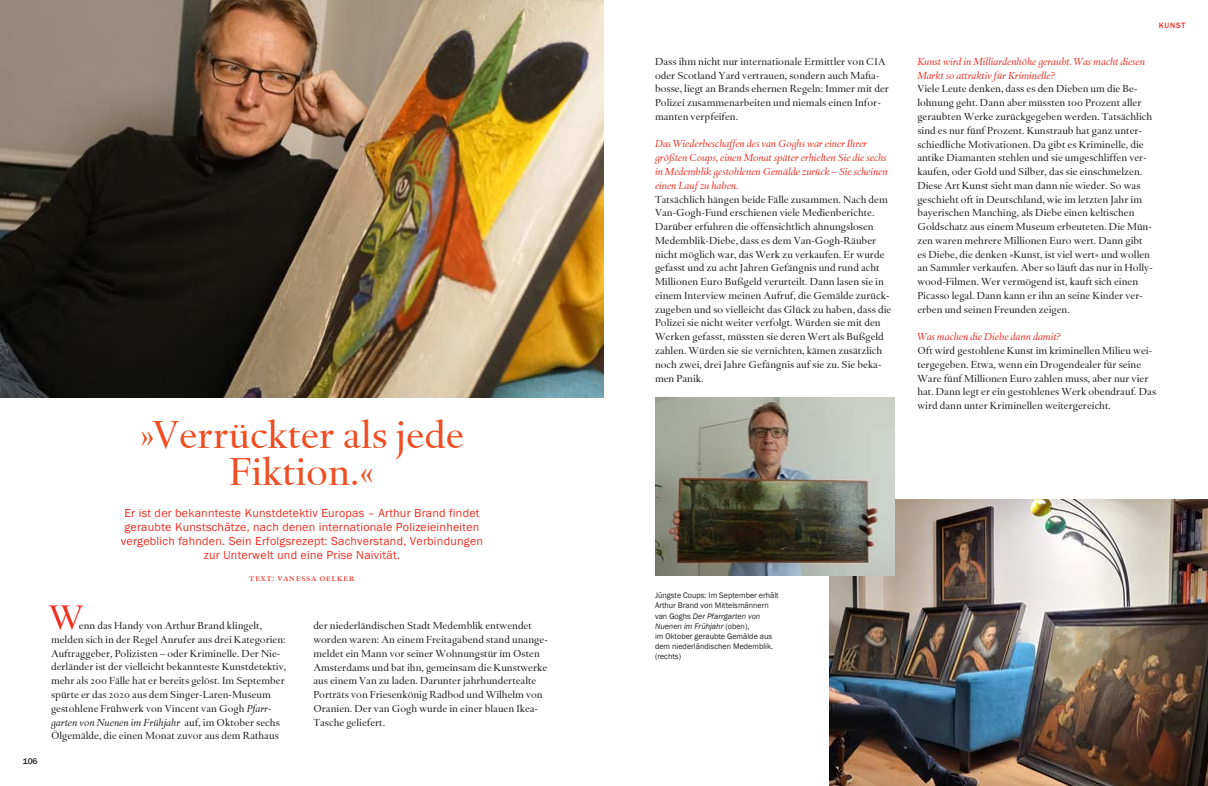
<style>
.page{position:relative;width:1208px;height:786px;background:#fff}
.page>*{position:absolute;margin:0;border:0;box-sizing:border-box;transform-origin:0 0}
.t1{font:40px/37px "Haarlemmer";color:#f04d22;text-align:center}
.t2{font:35px "Haarlemmer";color:#ee2e22}
.t3{font:12px/14px "Franklin Gothic";letter-spacing:.02em;color:#ee2e22;text-align:center}
.t4{font:10.5px/13.8px "Haarlemmer";color:#231f20}
.t5{font:italic 10.5px/13.8px "Haarlemmer";letter-spacing:-.005em;color:#ee2e22}
.t6{font:9.8px "Haarlemmer MT Regular SC";letter-spacing:.05em;color:#ee2e22}
.t7{font:500 8.5px "Franklin Gothic";color:#231f20}
.t8{font:8.2px/10px "Franklin Gothic";color:#231f20}
.t9{font:500 8px "Franklin Gothic";letter-spacing:.1em;color:#ee2e22}
.s1{font-family:"Haarlemmer MT Regular SC"}
.s2{font-style:italic}
.s3{font-size:10.2px}
</style>
<div class="page">
<img style="left:0;top:0;width:604px;height:397px">
<img style="left:829px;top:499px;width:379px;height:286px">
<img style="left:655px;top:397px;width:239px;height:178px">
<p class="t7" style="left:23px;top:755px;width:16px">106</p>
<h1 class="t1" style="left:140px;top:417px;width:326px">»Verrückter als jede<br>Fiktion.«</h1>
<p class="t3" style="left:121px;top:505px;width:363px">Er ist der bekannteste Kunstdetektiv Europas – Arthur Brand findet geraubte Kunstschätze, nach denen internationale Polizeieinheiten vergeblich fahnden. Sein Erfolgsrezept: Sachverstand, Verbindungen zur Unterwelt und eine Prise Naivität.</p>
<p class="t6" style="left:249px;top:571px;width:107px">text: vanessa oelker</p>
<h2 class="t2" style="left:49px;top:597px;width:36px">W</h2>
<p class="t4" style="left:51px;top:618px;width:237px;text-indent:28px">enn das Handy von Arthur Brand klingelt, melden sich in der Regel Anrufer aus drei Kategorien:<br>Auftraggeber, Polizisten – oder Kriminelle. Der Nie&shy;derländer ist der vielleicht bekannteste Kunstdetektiv, mehr als <span class="s1">200</span> Fälle hat er bereits gelöst. Im September spürte er das <span class="s1">2020</span> aus dem Singer-Laren-Museum gestohlene Frühwerk von Vincent van Gogh <span class="s2">Pfarr&shy;garten von Nuenen im Frühjahr</span> auf, im Oktober sechs Ölgemälde, die einen Monat zuvor aus dem Rathaus</p>
<p class="t4" style="left:313px;top:618px;width:236px">der niederländischen Stadt Medemblik entwendet worden waren: An einem Freitagabend stand unange&shy;meldet ein Mann vor seiner Wohnungstür im Osten Amsterdams und bat ihn, gemeinsam die Kunstwerke aus einem Van zu laden. Darunter jahrhundertealte Porträts von Friesenkönig Radbod und Wilhelm von Oranien. Der van Gogh wurde in einer blauen Ikea-Tasche geliefert.</p>
<p class="t4" style="left:655px;top:55px;width:235px">Dass ihm nicht nur internationale Ermittler von <span class="s3">CIA </span>oder Scotland Yard vertrauen, sondern auch Mafia&shy;bosse, liegt an Brands ehernen Regeln: Immer mit der Polizei zusammenarbeiten und niemals einen Infor&shy;manten verpfeifen.</p>
<p class="t5" style="left:655px;top:137px;width:234px">Das Wiederbeschaffen des van Goghs war einer Ihrer größten Coups, einen Monat später erhielten Sie die sechs in Medemblik gestohlenen Gemälde zurück – Sie scheinen einen Lauf zu haben.</p>
<p class="t4" style="left:655px;top:192px;width:238px">Tatsächlich hängen beide Fälle zusammen. Nach dem Van-Gogh-Fund erschienen viele Medienberichte.<br>Darüber erfuhren die offensichtlich ahnungslosen Medemblik-Diebe, dass es dem Van-Gogh-Räuber nicht möglich war, das Werk zu verkaufen. Er wurde gefasst und zu acht Jahren Gefängnis und rund acht Millionen Euro Bußgeld verurteilt. Dann lasen sie in einem Interview meinen Aufruf, die Gemälde zurück&shy;zugeben und so vielleicht das Glück zu haben, dass die Polizei sie nicht weiter verfolgt. Würden sie mit den Werken gefasst, müssten sie deren Wert als Bußgeld zahlen. Würden sie sie vernichten, kämen zusätzlich noch zwei, drei Jahre Gefängnis auf sie zu. Sie beka&shy;men Panik.</p>
<p class="t9" style="left:1158px;top:21px;width:28px">KUNST</p>
<p class="t5" style="left:917px;top:55px;width:229px">Kunst wird in Milliardenhöhe geraubt. Was macht diesen<br>Markt so attraktiv für Kriminelle?</p>
<p class="t4" style="left:917px;top:82px;width:237px">Viele Leute denken, dass es den Dieben um die Be&shy;lohnung geht. Dann aber müssten <span class="s1">100</span> Prozent aller geraubten Werke zurückgegeben werden. Tatsächlich sind es nur fünf Prozent. Kunstraub hat ganz unter&shy;schiedliche Motivationen. Da gibt es Kriminelle, die antike Diamanten stehlen und sie umgeschliffen ver&shy;kaufen, oder Gold und Silber, das sie einschmelzen.<br>Diese Art Kunst sieht man dann nie wieder. So was geschieht oft in Deutschland, wie im letzten Jahr im bayerischen Manching, als Diebe einen keltischen Goldschatz aus einem Museum erbeuteten. Die Mün&shy;zen waren mehrere Millionen Euro wert. Dann gibt es Diebe, die denken »Kunst, ist viel wert« und wollen an Sammler verkaufen. Aber so läuft das nur in Holly&shy;wood-Filmen. Wer vermögend ist, kauft sich einen Picasso legal. Dann kann er ihn an seine Kinder ver&shy;erben und seinen Freunden zeigen.</p>
<p class="t5" style="left:917px;top:330px;width:145px">Was machen die Diebe dann damit?</p>
<p class="t4" style="left:917px;top:344px;width:240px">Oft wird gestohlene Kunst im kriminellen Milieu wei&shy;tergegeben. Etwa, wenn ein Drogendealer für seine Ware fünf Millionen Euro zahlen muss, aber nur vier hat. Dann legt er ein gestohlenes Werk obendrauf. Das wird dann unter Kriminellen weitergereicht.</p>
<p class="t8" style="left:655px;top:590px;width:125px">Jüngste Coups: Im September erhält<br>Arthur Brand von Mittelsmännern van Goghs <span class="s2">Der Pfarrgarten von<br>Nuenen im Frühjahr</span> (oben),<br>im Oktober geraubte Gemälde aus dem niederländischen Medemblik. (rechts)</p>
</div>
